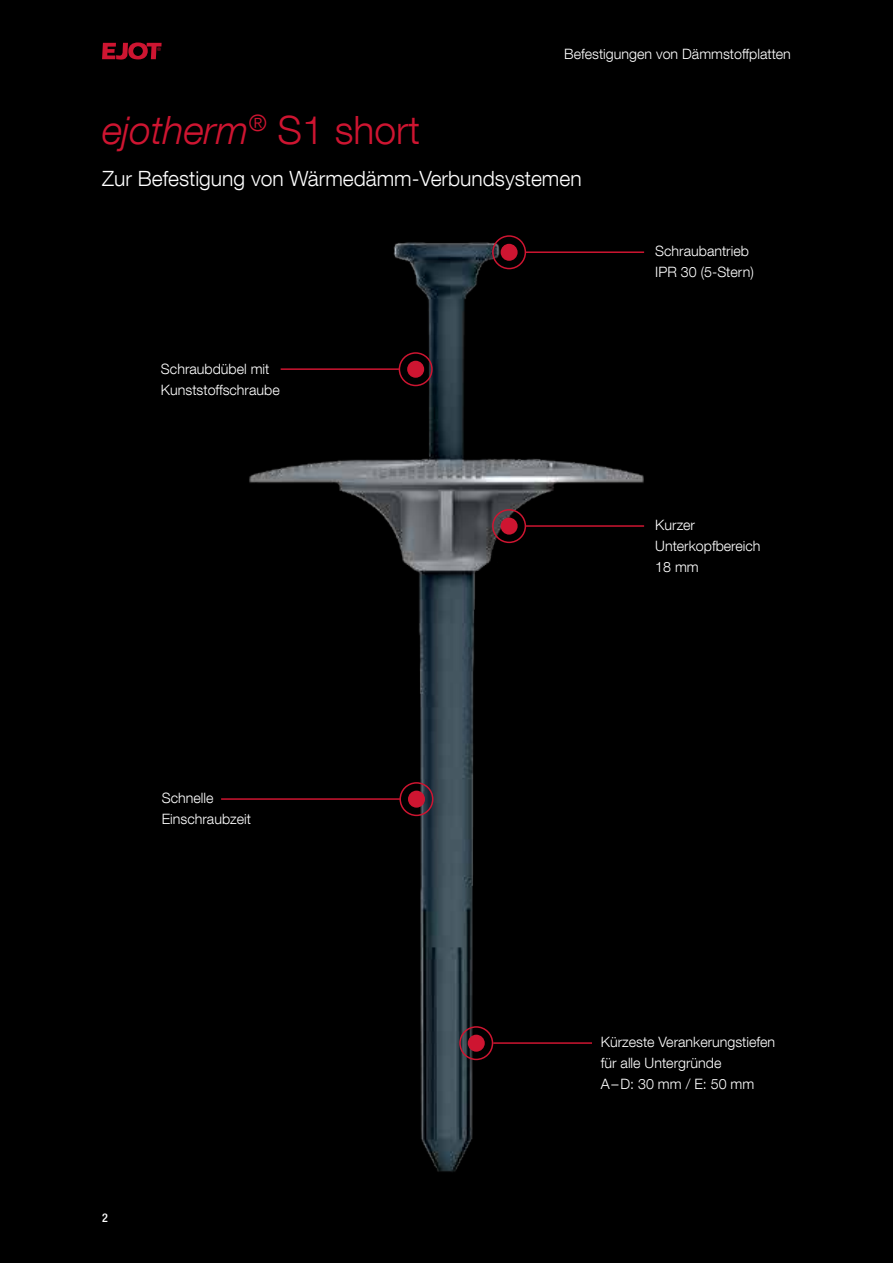
<style>
.page{position:relative;width:893px;height:1263px;background:#000}
.page>*{position:absolute;margin:0;border:0;box-sizing:border-box;transform-origin:0 0}
.t1{font:italic 300 39px "Helvetica Neue LT Com";color:#ce1531}
.t2{font:300 21px "Helvetica Neue LT Com";color:#fff}
.t3{font:300 14.25px/21px "Helvetica Neue LT Com";color:#fff}
.t4{font:500 condensed 12px "Helvetica Neue LT Com";color:#fff}
.s1{font-style:normal}
</style>
<div class="page">
<img style="left:249px;top:239px;width:396px;height:933px">
<svg style="left:102px;top:42px;width:60px;height:18px"></svg>
<hr style="left:281px;top:368px;width:118px;height:2px;background:#ce1531">
<div style="left:399px;top:352px;width:34px;height:34px;border:2px solid #ce1531;border-radius:50%"></div>
<div style="left:407px;top:361px;width:17px;height:17px;background:#ce1531;border-radius:50%"></div>
<hr style="left:493px;top:1042px;width:99px;height:2px;background:#ce1531">
<div style="left:459px;top:1026px;width:34px;height:34px;border:2px solid #ce1531;border-radius:50%"></div>
<div style="left:468px;top:1035px;width:17px;height:17px;background:#ce1531;border-radius:50%"></div>
<hr style="left:525px;top:251px;width:119px;height:2px;background:#ce1531">
<div style="left:492px;top:235px;width:34px;height:34px;border:2px solid #ce1531;border-radius:50%"></div>
<div style="left:501px;top:244px;width:17px;height:17px;background:#ce1531;border-radius:50%"></div>
<hr style="left:525px;top:525px;width:119px;height:2px;background:#ce1531">
<div style="left:492px;top:509px;width:34px;height:34px;border:2px solid #ce1531;border-radius:50%"></div>
<div style="left:501px;top:518px;width:17px;height:17px;background:#ce1531;border-radius:50%"></div>
<hr style="left:221px;top:798px;width:179px;height:2px;background:#ce1531">
<div style="left:399px;top:782px;width:34px;height:34px;border:2px solid #ce1531;border-radius:50%"></div>
<div style="left:408px;top:791px;width:17px;height:17px;background:#ce1531;border-radius:50%"></div>
<p class="t3" style="left:564px;top:43px;width:228px">Befestigungen von Dämmstoffplatten</p>
<h1 class="t1" style="left:102px;top:107px;width:319px">ejotherm<sup>®</sup> <span class="s1">S1 short</span></h1>
<h2 class="t2" style="left:102px;top:166px;width:481px">Zur Befestigung von Wärmedämm-Verbundsystemen</h2>
<p class="t3" style="left:161px;top:358px;width:120px">Schraubdübel mit<br>Kunststoffschraube</p>
<p class="t3" style="left:655px;top:240px;width:100px">Schraubantrieb<br>IPR 30 (5-Stern)</p>
<p class="t3" style="left:655px;top:514px;width:107px">Kurzer<br>Unterkopfbereich<br>18 mm</p>
<p class="t3" style="left:162px;top:787px;width:91px">Schnelle<br>Einschraubzeit</p>
<p class="t4" style="left:102px;top:1211px;width:7px">2</p>
<p class="t3" style="left:601px;top:1031px;width:176px">Kürzeste Verankerungstiefen für alle Untergründe<br>A–D: 30 mm / E: 50 mm</p>
</div>
